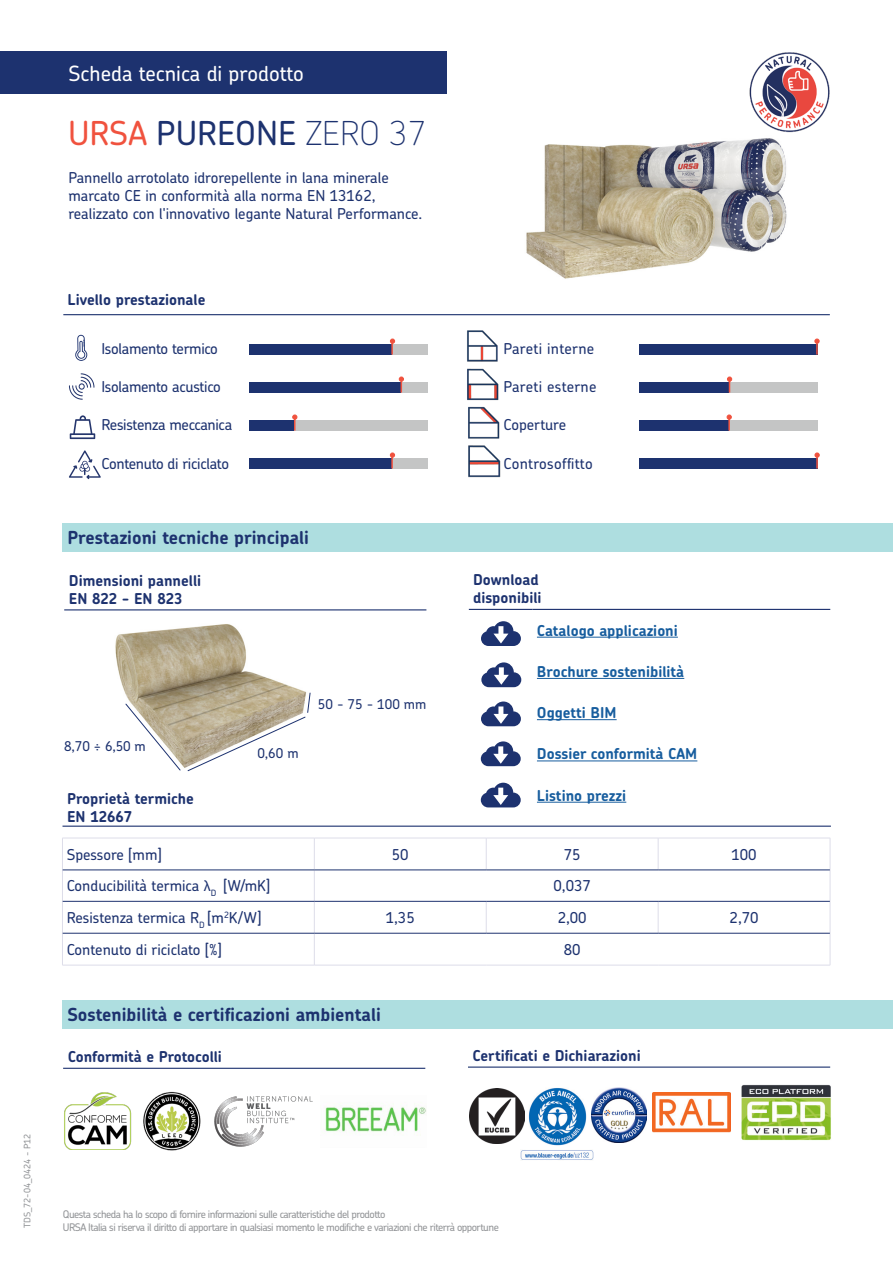
<style>
.page{position:relative;width:893px;height:1263px;background:#fff}
.page>*{position:absolute;margin:0;border:0;box-sizing:border-box;transform-origin:0 0}
.t1{font:500 33px "Chevin Pro";color:#1d326f}
.t2{font:500 21px "Chevin Pro";color:#fff}
.t3{font:700 18px "Chevin Pro";color:#1d326f}
.t4{font:500 15px/18px "Chevin Pro";color:#1d326f}
.t5{font:700 15px "Chevin Pro";color:#1d326f}
.t6{font:700 15px "Chevin Pro";color:#175d9e}
.t7{font:500 15px "Chevin Pro";letter-spacing:-.02em;color:#1d326f}
.t8{font:500 15px "Chevin Pro";letter-spacing:.02em;color:#1d326f}
.t9{font:500 13.5px "Chevin Pro";color:#1d326f}
.t10{font:500 10.5px/12.6px "Chevin Pro";letter-spacing:-.05em;color:#939598}
.t11{font:500 9px "Chevin Pro";color:#939598}
.s1{color:#f0523e}
.s2{font-weight:100}
.s3{font-family:"Myriad Pro";font-weight:400}
</style>
<div class="page">
<div style="left:0;top:52px;width:446px;height:42px;background:#1d326f"></div>
<div style="left:63px;top:523px;width:830px;height:29px;background:#aedee0"></div>
<hr style="left:63px;top:314px;width:767px;height:1px;background:#1d326f">
<svg style="left:69px;top:373px;width:25px;height:27px"></svg>
<svg style="left:70px;top:415px;width:25px;height:24px"></svg>
<svg style="left:75px;top:335px;width:12px;height:26px"></svg>
<hr style="left:63px;top:826px;width:768px;height:1px;background:#1d326f">
<hr style="left:62px;top:838px;width:252px;height:1px;background:#dddde9">
<hr style="left:62px;top:838px;width:1px;height:32px;background:#dddde9">
<hr style="left:314px;top:838px;width:172px;height:1px;background:#dddde9">
<hr style="left:314px;top:838px;width:1px;height:32px;background:#dddde9">
<hr style="left:486px;top:838px;width:172px;height:1px;background:#dddde9">
<hr style="left:486px;top:838px;width:1px;height:32px;background:#dddde9">
<hr style="left:658px;top:838px;width:172px;height:1px;background:#dddde9">
<hr style="left:658px;top:838px;width:1px;height:32px;background:#dddde9">
<hr style="left:830px;top:838px;width:1px;height:32px;background:#dddde9">
<hr style="left:62px;top:870px;width:1px;height:31px;background:#dddde9">
<hr style="left:314px;top:870px;width:1px;height:31px;background:#dddde9">
<hr style="left:830px;top:870px;width:1px;height:31px;background:#dddde9">
<hr style="left:62px;top:901px;width:1px;height:32px;background:#dddde9">
<hr style="left:314px;top:901px;width:1px;height:32px;background:#dddde9">
<hr style="left:486px;top:901px;width:1px;height:32px;background:#dddde9">
<hr style="left:658px;top:901px;width:1px;height:32px;background:#dddde9">
<hr style="left:830px;top:901px;width:1px;height:32px;background:#dddde9">
<hr style="left:62px;top:933px;width:1px;height:32px;background:#dddde9">
<hr style="left:314px;top:933px;width:1px;height:32px;background:#dddde9">
<hr style="left:830px;top:933px;width:1px;height:32px;background:#dddde9">
<hr style="left:62px;top:965px;width:252px;height:1px;background:#dddde9">
<hr style="left:314px;top:965px;width:172px;height:1px;background:#dddde9">
<hr style="left:486px;top:965px;width:172px;height:1px;background:#dddde9">
<hr style="left:658px;top:965px;width:172px;height:1px;background:#dddde9">
<hr style="left:63px;top:870px;width:251px;height:1px;background:#1d326f">
<hr style="left:314px;top:870px;width:172px;height:1px;background:#1d326f">
<hr style="left:486px;top:870px;width:172px;height:1px;background:#1d326f">
<hr style="left:658px;top:870px;width:172px;height:1px;background:#1d326f">
<hr style="left:63px;top:901px;width:251px;height:1px;background:#1d326f">
<hr style="left:314px;top:901px;width:172px;height:1px;background:#1d326f">
<hr style="left:486px;top:901px;width:172px;height:1px;background:#1d326f">
<hr style="left:658px;top:901px;width:172px;height:1px;background:#1d326f">
<hr style="left:63px;top:933px;width:251px;height:1px;background:#1d326f">
<hr style="left:314px;top:933px;width:172px;height:1px;background:#1d326f">
<hr style="left:486px;top:933px;width:172px;height:1px;background:#1d326f">
<hr style="left:658px;top:933px;width:172px;height:1px;background:#1d326f">
<hr style="left:64px;top:609px;width:362px;height:1px;background:#1d326f">
<div style="left:639px;top:344px;width:179px;height:11px;background:#1d326f"></div>
<svg style="left:814px;top:339px;width:6px;height:16px"></svg>
<div style="left:249px;top:382px;width:179px;height:11px;background:#c4c5c5"></div>
<div style="left:249px;top:382px;width:152px;height:11px;background:#1d326f"></div>
<svg style="left:399px;top:377px;width:5px;height:16px"></svg>
<div style="left:250px;top:344px;width:178px;height:11px;background:#c4c5c5"></div>
<div style="left:249px;top:344px;width:142px;height:11px;background:#1d326f"></div>
<svg style="left:390px;top:339px;width:5px;height:16px"></svg>
<hr style="left:469px;top:609px;width:64px;height:1px;background:#1d326f">
<hr style="left:533px;top:609px;width:297px;height:1px;background:#1d326f">
<hr style="left:537px;top:637px;width:141px;height:1px;background:#175d9e">
<hr style="left:537px;top:678px;width:147px;height:1px;background:#175d9e">
<hr style="left:537px;top:719px;width:80px;height:1px;background:#175d9e">
<svg style="left:481px;top:741px;width:40px;height:25px"></svg>
<hr style="left:537px;top:760px;width:160px;height:1px;background:#175d9e">
<svg style="left:481px;top:783px;width:40px;height:24px"></svg>
<hr style="left:537px;top:802px;width:89px;height:1px;background:#175d9e">
<svg style="left:481px;top:621px;width:40px;height:25px"></svg>
<svg style="left:481px;top:662px;width:40px;height:25px"></svg>
<svg style="left:481px;top:701px;width:40px;height:25px"></svg>
<img style="left:115px;top:624px;width:191px;height:144px">
<svg style="left:125px;top:703px;width:56px;height:68px"></svg>
<svg style="left:187px;top:692px;width:124px;height:80px"></svg>
<img style="left:526px;top:141px;width:261px;height:138px">
<div style="left:249px;top:420px;width:179px;height:11px;background:#c4c5c5"></div>
<div style="left:249px;top:420px;width:45px;height:11px;background:#1d326f"></div>
<svg style="left:292px;top:415px;width:5px;height:16px"></svg>
<div style="left:639px;top:420px;width:179px;height:11px;background:#c4c5c5"></div>
<div style="left:639px;top:420px;width:89px;height:11px;background:#1d326f"></div>
<svg style="left:727px;top:415px;width:5px;height:16px"></svg>
<hr style="left:468px;top:1066px;width:362px;height:2px;background:#1d326f">
<img style="left:520px;top:1150px;width:73px;height:10px">
<img style="left:529px;top:1088px;width:58px;height:58px">
<img style="left:469px;top:1088px;width:56px;height:55px">
<img style="left:652px;top:1093px;width:78px;height:39px">
<img style="left:591px;top:1087px;width:56px;height:56px">
<img style="left:64px;top:1092px;width:68px;height:58px">
<hr style="left:63px;top:1068px;width:362px;height:1px;background:#1d326f">
<img style="left:143px;top:1092px;width:58px;height:58px">
<img style="left:325px;top:1103px;width:101px;height:29px">
<img style="left:215px;top:1096px;width:98px;height:51px">
<img style="left:741px;top:1084px;width:90px;height:57px">
<img style="left:732px;top:52px;width:98px;height:94px">
<svg style="left:69px;top:450px;width:32px;height:29px"></svg>
<div style="left:250px;top:458px;width:178px;height:11px;background:#c4c5c5"></div>
<div style="left:249px;top:458px;width:142px;height:11px;background:#1d326f"></div>
<svg style="left:390px;top:452px;width:5px;height:17px"></svg>
<div style="left:63px;top:1000px;width:830px;height:29px;background:#aedee0"></div>
<img style="left:467px;top:330px;width:31px;height:31px">
<img style="left:467px;top:361px;width:32px;height:38px">
<img style="left:468px;top:445px;width:33px;height:33px">
<img style="left:467px;top:399px;width:33px;height:40px">
<div style="left:639px;top:458px;width:179px;height:11px;background:#1d326f"></div>
<svg style="left:814px;top:452px;width:6px;height:17px"></svg>
<div style="left:639px;top:382px;width:179px;height:11px;background:#c4c5c5"></div>
<div style="left:639px;top:382px;width:90px;height:11px;background:#1d326f"></div>
<svg style="left:727px;top:377px;width:5px;height:16px"></svg>
<p class="t11" style="left:21px;top:1228px;width:96px;rotate:-90deg">TDS_72-04_0424 - P12</p>
<h2 class="t2" style="left:68px;top:59px;width:237px">Scheda tecnica di prodotto</h2>
<p class="t1" style="left:68px;top:111px;width:359px"><span class="s1">URSA</span> PUREONE <span class="s2">ZERO 37</span></p>
<p class="t4" style="left:68px;top:168px;width:355px">Pannello arrotolato idrorepellente in lana minerale marcato CE in conformità alla norma EN 13162, realizzato con l'innovativo legante Natural Performance.</p>
<p class="t5" style="left:68px;top:290px;width:139px">Livello prestazionale</p>
<p class="t7" style="left:101px;top:338px;width:118px">Isolamento termico</p>
<p class="t7" style="left:101px;top:376px;width:121px">Isolamento acustico</p>
<p class="t7" style="left:101px;top:415px;width:132px">Resistenza meccanica</p>
<p class="t7" style="left:101px;top:453px;width:129px">Contenuto di riciclato</p>
<p class="t3" style="left:67px;top:525px;width:243px">Prestazioni tecniche principali</p>
<p class="t5" style="left:69px;top:571px;width:134px">Dimensioni pannelli</p>
<p class="t5" style="left:69px;top:589px;width:115px">EN 822 - EN 823</p>
<p class="t9" style="left:64px;top:737px;width:83px">8,70 ÷ 6,50 m</p>
<p class="t5" style="left:67px;top:788px;width:128px">Proprietà termiche</p>
<p class="t5" style="left:67px;top:806px;width:67px">EN 12667</p>
<p class="t9" style="left:257px;top:744px;width:43px">0,60 m</p>
<p class="t9" style="left:318px;top:695px;width:110px">50 - 75 - 100 mm</p>
<p class="t8" style="left:504px;top:338px;width:92px">Pareti interne</p>
<p class="t8" style="left:504px;top:376px;width:94px">Pareti esterne</p>
<p class="t4" style="left:504px;top:415px;width:64px">Coperture</p>
<p class="t8" style="left:504px;top:453px;width:91px">Controsoffitto</p>
<p class="t5" style="left:473px;top:569px;width:67px">Download</p>
<p class="t5" style="left:473px;top:587px;width:70px">disponibili</p>
<p class="t6" style="left:537px;top:620px;width:142px">Catalogo applicazioni</p>
<p class="t6" style="left:537px;top:662px;width:149px">Brochure sostenibilità</p>
<p class="t6" style="left:537px;top:703px;width:81px">Oggetti BIM</p>
<p class="t6" style="left:537px;top:744px;width:162px">Dossier conformità CAM</p>
<p class="t6" style="left:537px;top:785px;width:91px">Listino prezzi</p>
<p class="t4" style="left:67px;top:845px;width:96px">Spessore [mm]</p>
<p class="t4" style="left:392px;top:845px;width:18px">50</p>
<p class="t4" style="left:564px;top:845px;width:18px">75</p>
<p class="t4" style="left:731px;top:845px;width:27px">100</p>
<p class="t4" style="left:67px;top:876px;width:205px">Conducibilità termica <span class="s3">λ</span><sub>D</sub> [W/mK]</p>
<p class="t4" style="left:553px;top:876px;width:39px">0,037</p>
<p class="t4" style="left:67px;top:908px;width:196px">Resistenza termica R<sub>D</sub> [m<sup>2</sup>K/W]</p>
<p class="t4" style="left:386px;top:908px;width:30px">1,35</p>
<p class="t4" style="left:558px;top:908px;width:30px">2,00</p>
<p class="t4" style="left:730px;top:908px;width:30px">2,70</p>
<p class="t4" style="left:67px;top:940px;width:157px">Contenuto di riciclato [%]</p>
<p class="t4" style="left:564px;top:940px;width:18px">80</p>
<p class="t3" style="left:67px;top:1003px;width:315px">Sostenibilità e certificazioni ambientali</p>
<p class="t5" style="left:68px;top:1047px;width:156px">Conformità e Protocolli</p>
<p class="t5" style="left:473px;top:1046px;width:170px">Certificati e Dichiarazioni</p>
<p class="t10" style="left:63px;top:1207px;width:437px">Questa scheda ha lo scopo di fornire informazioni sulle caratteristiche del prodotto<br>URSA Italia si riserva il diritto di apportare in qualsiasi momento le modifiche e variazioni che riterrà opportune</p>
</div>
